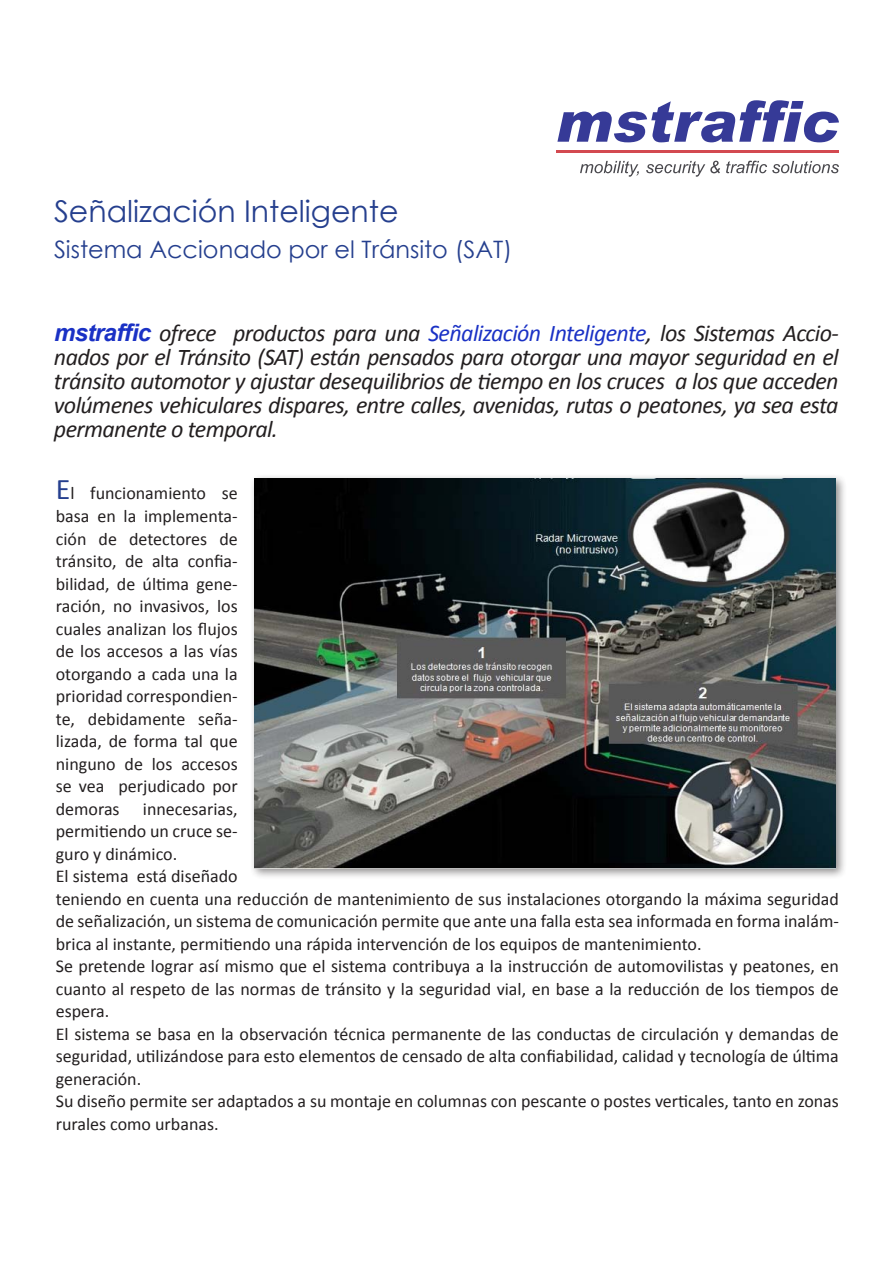
<style>
.page{position:relative;width:893px;height:1263px;background:#fff}
.page>*{position:absolute;margin:0;border:0;box-sizing:border-box;transform-origin:0 0}
.t1{font:30px "Century Gothic";color:#253f8e}
.Estilo_de_párrafo_1{font:italic 24px/24px "Calibri";letter-spacing:-.025em;color:#231f20;text-align:justify}
.t2{font:24px "Century Gothic";color:#253f8e}
.Estilo_de_párrafo_1-2{font:18px/22.5px "Calibri";color:#231f20;text-align:justify}
.s1{font-family:"Arial";font-weight:700;color:#1a31c5}
.s2{color:#1a31c5}
.s3{font-size:30px;color:#253f8e}
</style>
<div class="page">
<div style="left:249px;top:473px;width:598px;height:406px;background:#231f20;opacity:.5"></div>
<img style="left:255px;top:478px;width:581px;height:390px">
<svg style="left:557px;top:100px;width:282px;height:42px"></svg>
<svg style="left:580px;top:161px;width:59px;height:16px"></svg>
<svg style="left:646px;top:161px;width:74px;height:16px"></svg>
<svg style="left:726px;top:161px;width:113px;height:12px"></svg>
<hr style="left:557px;top:151px;width:282px;height:2px;background:#d34950">
<p class="t1" style="left:54px;top:191px;width:346px">Señalización Inteligente</p>
<p class="t2" style="left:54px;top:233px;width:460px">Sistema Accionado por el Tránsito (SAT)</p>
<p class="Estilo_de_párrafo_1" style="left:54px;top:320px;width:786px"><span class="s1">mstraffic</span> ofrece productos para una <span class="s2">Señalización Inteligente</span>, los Sistemas Accio&shy;nados por el Tránsito (SAT) están pensados para otorgar una mayor seguridad en el tránsito automotor y ajustar desequilibrios de tiempo en los cruces a los que acceden volúmenes vehiculares dispares, entre calles, avenidas, rutas o peatones, ya sea esta permanente o temporal.</p>
<p class="Estilo_de_párrafo_1-2" style="left:56px;top:481px;width:183px"><span class="s3">E</span>l funcionamiento se basa en la implementa&shy;ción de detectores de tránsito, de alta confia&shy;bilidad, de última gene&shy;ración, no invasivos, los cuales analizan los flujos de los accesos a las vías otorgando a cada una la prioridad correspondien&shy;te, debidamente seña&shy;lizada, de forma tal que ninguno de los accesos se vea perjudicado por demoras</p>
<p class="Estilo_de_párrafo_1-2" style="left:56px;top:796px;width:183px;text-indent:87px">innecesarias, permitiendo un cruce se&shy;guro y dinámico.</p>
<p class="Estilo_de_párrafo_1-2" style="left:56px;top:864px;width:785px;text-align:left">El sistema está diseñado<br>teniendo en cuenta una reducción de mantenimiento de sus instalaciones otorgando la máxima seguridad de señalización, un sistema de comunicación permite que ante una falla esta sea informada en forma inalám&shy;brica al instante, permitiendo una rápida intervención de los equipos de mantenimiento.</p>
<p class="Estilo_de_párrafo_1-2" style="left:56px;top:954px;width:785px">Se pretende lograr así mismo que el sistema contribuya a la instrucción de automovilistas y peatones, en cuanto al respeto de las normas de tránsito y la seguridad vial, en base a la reducción de los tiempos de espera.</p>
<p class="Estilo_de_párrafo_1-2" style="left:56px;top:1021px;width:785px">El sistema se basa en la observación técnica permanente de las conductas de circulación y demandas de seguridad, utilizándose para esto elementos de censado de alta confiabilidad, calidad y tecnología de última generación.</p>
<p class="Estilo_de_párrafo_1-2" style="left:56px;top:1089px;width:785px">Su diseño permite ser adaptados a su montaje en columnas con pescante o postes verticales, tanto en zonas rurales como urbanas.</p>
</div>
